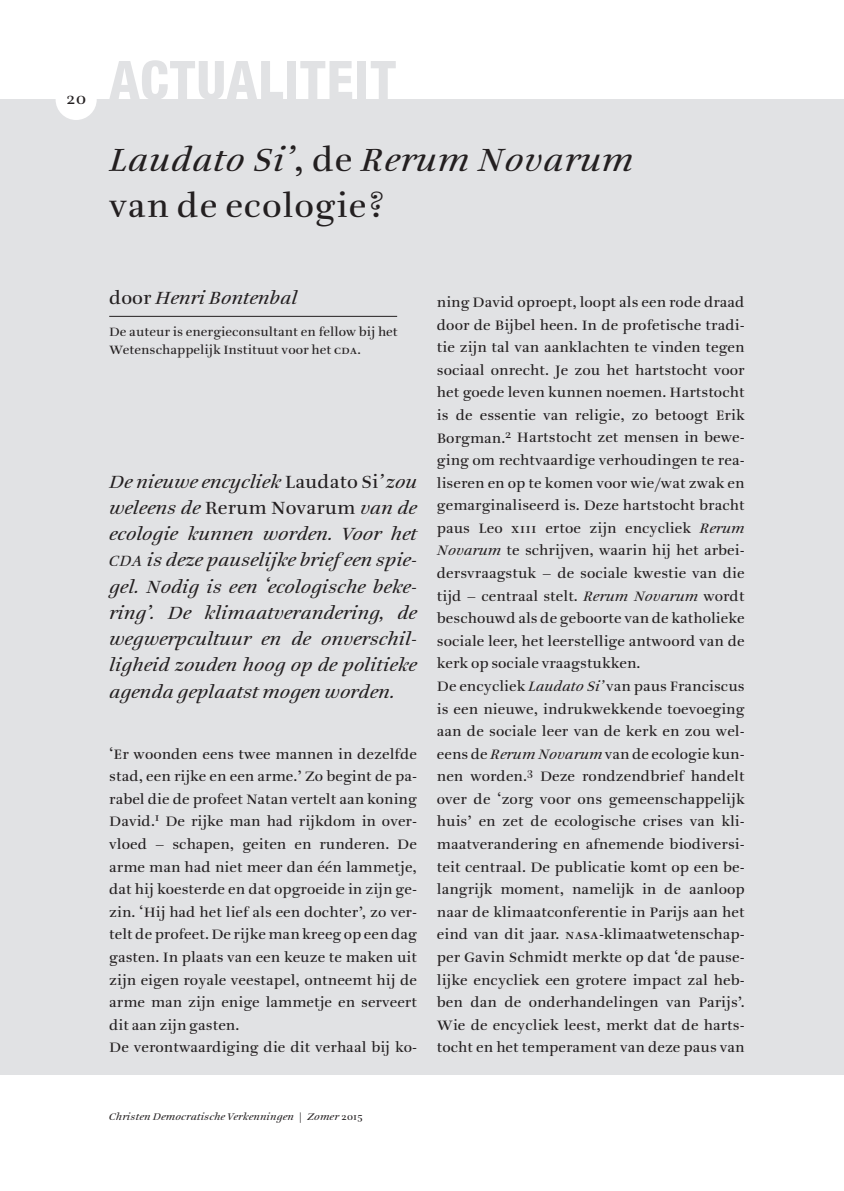
<style>
.page{position:relative;width:844px;height:1191px;background:#fff}
.page>*{position:absolute;margin:0;border:0;box-sizing:border-box;transform-origin:0 0}
.t1{font:800 condensed 53.38px "Helvetica Neue LT Std";letter-spacing:.02em;color:#e1e2e4}
.t2{font:italic 35px/45.1px "Ruse X040 Hg Tx";letter-spacing:.02em;color:#231f20}
.t3{font:italic 19.25px/26.2px "Ruse X040 Hg Tx";color:#231f20;text-align:justify}
.t4{font:17.5px "Ruse X040 Hg Tx";color:#231f20}
.t5{font:14.88px/22.6px "Ruse X040 Hg Tx";color:#231f20}
.t6{font:13.12px/17.5px "Ruse X040 Hg Tx";color:#231f20}
.t7{font:italic 10.5px "Ruse X040 Hg Tx";letter-spacing:.015em;color:#231f20}
.s1{font-style:normal}
.s2{font-family:"Ruse X040 Hg Tx Small Caps"}
.s3{font-family:"Ruse X040 Hg Tx Italic SC800";font-style:normal;font-size:16.1px}
.s4{font-style:italic}
</style>
<div class="page">
<div style="left:0;top:99px;width:843px;height:975px;background:#e1e2e4"></div>
<div style="left:56px;top:79px;width:41px;height:41px;background:#fff;border-radius:50%"></div>
<hr style="left:109px;top:316px;width:288px;height:1px;background:#231f20">
<p class="t4" style="left:67px;top:88px;width:21px">20</p>
<h1 class="t1" style="left:109px;top:47px;width:288px">ACTUALITEIT</h1>
<h2 class="t2" style="left:109px;top:138px;width:525px">Laudato Si’<span class="s1">, de</span> Rerum Novarum <span class="s1">van de ecologie?</span></h2>
<p class="t3" style="left:109px;top:284px;width:189px"><span class="s1">door</span> Henri Bontenbal</p>
<p class="t6" style="left:109px;top:323px;width:290px">De auteur is energieconsultant en fellow bij het<br>Wetenschappelijk Instituut voor het <span class="s2">cda</span>.</p>
<p class="t3" style="left:109px;top:468px;width:309px">De nieuwe encycliek <span class="s1">Laudato Si</span>’ zou weleens de <span class="s1">Rerum Novarum</span> van de ecologie kunnen worden. Voor het <span class="s3">cda</span> is deze pauselijke brief een spie&shy;gel. Nodig is een ‘ecologische beke&shy;ring’. De klimaatverandering, de wegwerpcultuur en de onverschil&shy;ligheid zouden hoog op de politieke agenda geplaatst mogen worden.</p>
<p class="t5" style="left:109px;top:742px;width:309px">‘Er woonden eens twee mannen in dezelfde stad, een rijke en een arme.’ Zo begint de pa&shy;rabel die de profeet Natan vertelt aan koning David.<sup>1</sup> De rijke man had rijkdom in over&shy;vloed – schapen, geiten en runderen. De arme man had niet meer dan één lammetje, dat hij koesterde en dat opgroeide in zijn ge&shy;zin. ‘Hij had het lief als een dochter’, zo ver&shy;telt de profeet. De rijke man kreeg op een dag gasten. In plaats van een keuze te maken uit zijn eigen royale veestapel, ontneemt hij de arme man zijn enige lammetje en serveert dit aan zijn gasten.<br>De verontwaardiging die dit verhaal bij ko-</p>
<p class="t5" style="left:437px;top:291px;width:309px">ning David oproept, loopt als een rode draad door de Bijbel heen. In de profetische tradi&shy;tie zijn tal van aanklachten te vinden tegen sociaal onrecht. Je zou het hartstocht voor het goede leven kunnen noemen. Hartstocht is de essentie van religie, zo betoogt Erik Borgman.<sup>2</sup> Hartstocht zet mensen in bewe&shy;ging om rechtvaardige verhoudingen te rea&shy;liseren en op te komen voor wie/wat zwak en gemarginaliseerd is. Deze hartstocht bracht paus Leo <span class="s2">xiii</span> ertoe zijn encycliek <span class="s4">Rerum Novarum</span> te schrijven, waarin hij het arbei&shy;dersvraagstuk – de sociale kwestie van die tijd – centraal stelt. <span class="s4">Rerum Novarum</span> wordt beschouwd als de geboorte van de katholieke sociale leer, het leerstellige antwoord van de kerk op sociale vraagstukken.<br>De encycliek <span class="s4">Laudato Si’</span> van paus Franciscus is een nieuwe, indrukwekkende toevoeging aan de sociale leer van de kerk en zou wel&shy;eens de <span class="s4">Rerum Novarum</span> van de ecologie kun&shy;nen worden.<sup>3</sup> Deze rondzendbrief handelt over de ‘zorg voor ons gemeenschappelijk huis’ en zet de ecologische crises van kli&shy;maatverandering en afnemende biodiversi&shy;teit centraal. De publicatie komt op een be&shy;langrijk moment, namelijk in de aanloop naar de klimaatconferentie in Parijs aan het eind van dit jaar. <span class="s2">nasa</span>-klimaatwetenschap&shy;per Gavin Schmidt merkte op dat ‘de pause&shy;lijke encycliek een grotere impact zal heb&shy;ben dan de onderhandelingen van Parijs’.<br>Wie de encycliek leest, merkt dat de harts&shy;tocht en het temperament van deze paus van</p>
<p class="t7" style="left:109px;top:1110px;width:255px">Christen Democratische Verkenningen <span class="s1">|</span> Zomer <span class="s1">2015</span></p>
</div>
